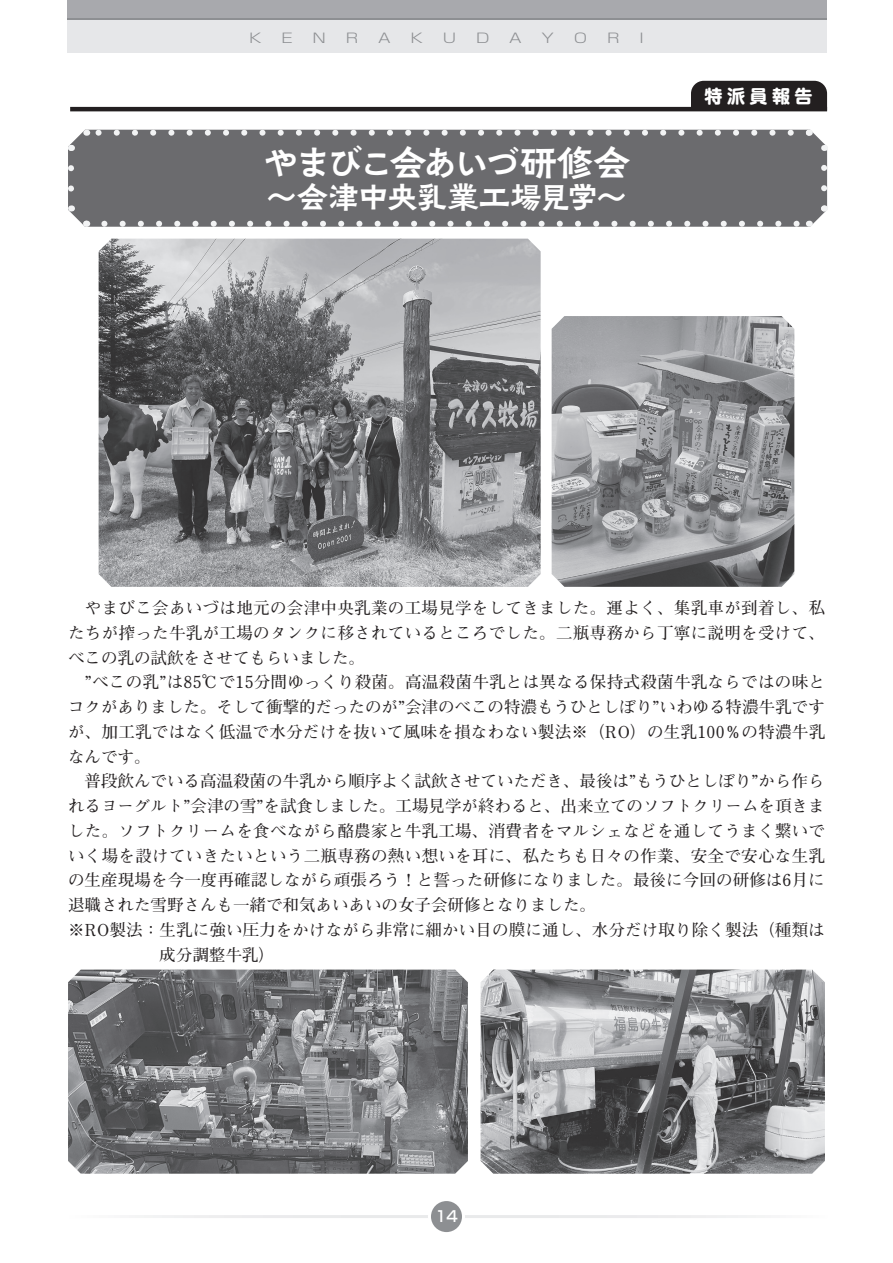
<style>
.page{position:relative;width:893px;height:1263px;background:#fff}
.page>*{position:absolute;margin:0;border:0;box-sizing:border-box;transform-origin:0 0}
.t1{font:700 37.5px "P Kuretake Meiseki Std N";letter-spacing:-.145em;color:#fff}
.t2{font:700 31.5px "P Kuretake Meiseki Std N";letter-spacing:-.045em;color:#fff}
.t3{font:700 18px "UD Shin M Go Pr 6 N";letter-spacing:.25em;color:#fff}
.t4{font:700 16.5px "Futo Min A101 Pr 6 N";letter-spacing:.01em;color:#231f20}
.t5{font:500 15px "Shin Go Pr 6 N";color:#fff}
.t6{font:300 13.2px "Shin Go Pro";color:#8d8f92;scale:1.25 1}
</style>
<div class="page">
<div style="left:429px;top:1199px;width:34px;height:34px;background:#8d8f92;border-radius:50%"></div>
<div style="left:428px;top:1198px;width:37px;height:37px;border:3px solid #fff;border-radius:50%"></div>
<div style="left:67px;top:0;width:759px;height:52px;background:#e6e7e9"></div>
<div style="left:67px;top:0;width:759px;height:20px;background:#a8a9ad"></div>
<hr style="left:67px;top:18px;width:759px;height:2px;background:#8d8f92">
<div style="left:68px;top:130px;width:759px;height:97px;background:#6b6b6e"></div>
<svg style="left:68px;top:168px;width:6px;height:30px"></svg>
<svg style="left:104px;top:221px;width:696px;height:6px"></svg>
<svg style="left:821px;top:158px;width:6px;height:30px"></svg>
<svg style="left:95px;top:130px;width:696px;height:6px"></svg>
<svg style="left:70px;top:205px;width:25px;height:22px"></svg>
<svg style="left:808px;top:200px;width:20px;height:27px"></svg>
<svg style="left:800px;top:129px;width:25px;height:22px"></svg>
<svg style="left:68px;top:130px;width:19px;height:26px"></svg>
<hr style="left:70px;top:107px;width:757px;height:4px;background:#231f20">
<div style="left:691px;top:81px;width:136px;height:26px;background:#231f20"></div>
<img style="left:99px;top:239px;width:442px;height:348px">
<img style="left:552px;top:316px;width:242px;height:271px">
<img style="left:481px;top:969px;width:344px;height:205px">
<img style="left:68px;top:969px;width:400px;height:205px">
<p class="t6" style="left:249px;top:27px;width:12px">K</p>
<p class="t6" style="left:281px;top:27px;width:11px">E</p>
<p class="t6" style="left:313px;top:27px;width:12px">N</p>
<p class="t6" style="left:346px;top:27px;width:12px">R</p>
<p class="t6" style="left:378px;top:27px;width:12px">A</p>
<p class="t6" style="left:410px;top:27px;width:12px">K</p>
<p class="t6" style="left:443px;top:27px;width:12px">U</p>
<p class="t6" style="left:476px;top:27px;width:12px">D</p>
<p class="t6" style="left:509px;top:27px;width:12px">A</p>
<p class="t6" style="left:542px;top:27px;width:12px">Y</p>
<p class="t6" style="left:574px;top:27px;width:12px">O</p>
<p class="t6" style="left:607px;top:27px;width:12px">R</p>
<p class="t6" style="left:639px;top:27px;width:5px">I</p>
<h1 class="t1" style="left:262px;top:138px;width:370px">やまびこ会あいづ研修会</h1>
<h2 class="t2" style="left:266px;top:176px;width:363px">～会津中央乳業工場見学~</h2>
<p class="t3" style="left:704px;top:80px;width:109px">特派員報告</p>
<p class="t4" style="left:68px;top:595px;width:759px">　やまびこ会あいづは地元の会津中央乳業の工場見学をしてきました。運よく、集乳車が到着し、私</p>
<p class="t4" style="left:68px;top:620px;width:759px">たちが搾った牛乳が工場のタンクに移されているところでした。二瓶専務から丁寧に説明を受けて、</p>
<p class="t4" style="left:68px;top:644px;width:298px">べこの乳の試飲をさせてもらいました。</p>
<p class="t4" style="left:68px;top:669px;width:758px">　”べこの乳は” 85℃で15分間ゆっくり殺菌。高温殺菌牛乳とは異なる保持式殺菌牛乳ならではの味と</p>
<p class="t4" style="left:68px;top:694px;width:758px">コクがありました。そして衝撃的だったのが”会津のべこの特濃もうひとしぼり”いわゆる特濃牛乳です</p>
<p class="t4" style="left:68px;top:719px;width:759px">が、加工乳ではなく低温で水分だけを抜いて風味を損なわない製法※（RO）の生乳100％の特濃牛乳</p>
<p class="t4" style="left:68px;top:743px;width:84px">なんです。</p>
<p class="t4" style="left:68px;top:768px;width:758px">　普段飲んでいる高温殺菌の牛乳から順序よく試飲させていただき、最後は”もうひとしぼり”から作ら</p>
<p class="t4" style="left:68px;top:793px;width:758px">れるヨーグルト”会津の雪”を試食しました。工場見学が終わると、出来立てのソフトクリームを頂きま</p>
<p class="t4" style="left:68px;top:818px;width:759px">した。ソフトクリームを食べながら酪農家と牛乳工場、消費者をマルシェなどを通してうまく繋いで</p>
<p class="t4" style="left:68px;top:842px;width:759px">いく場を設けていきたいという二瓶専務の熱い想いを耳に、私たちも日々の作業、安全で安心な生乳</p>
<p class="t4" style="left:68px;top:867px;width:758px">の生産現場を今一度再確認しながら頑張ろう！と誓った研修になりました。最後に今回の研修は6月に</p>
<p class="t4" style="left:68px;top:892px;width:529px">退職された雪野さんも一緒で和気あいあいの女子会研修となりました。</p>
<p class="t4" style="left:68px;top:917px;width:758px">※RO製法：生乳に強い圧力をかけながら非常に細かい目の膜に通し、水分だけ取り除く製法（種類は</p>
<p class="t4" style="left:159px;top:941px;width:117px">成分調整牛乳(</p>
<p class="t5" style="left:435px;top:1204px;width:24px">14</p>
</div>
